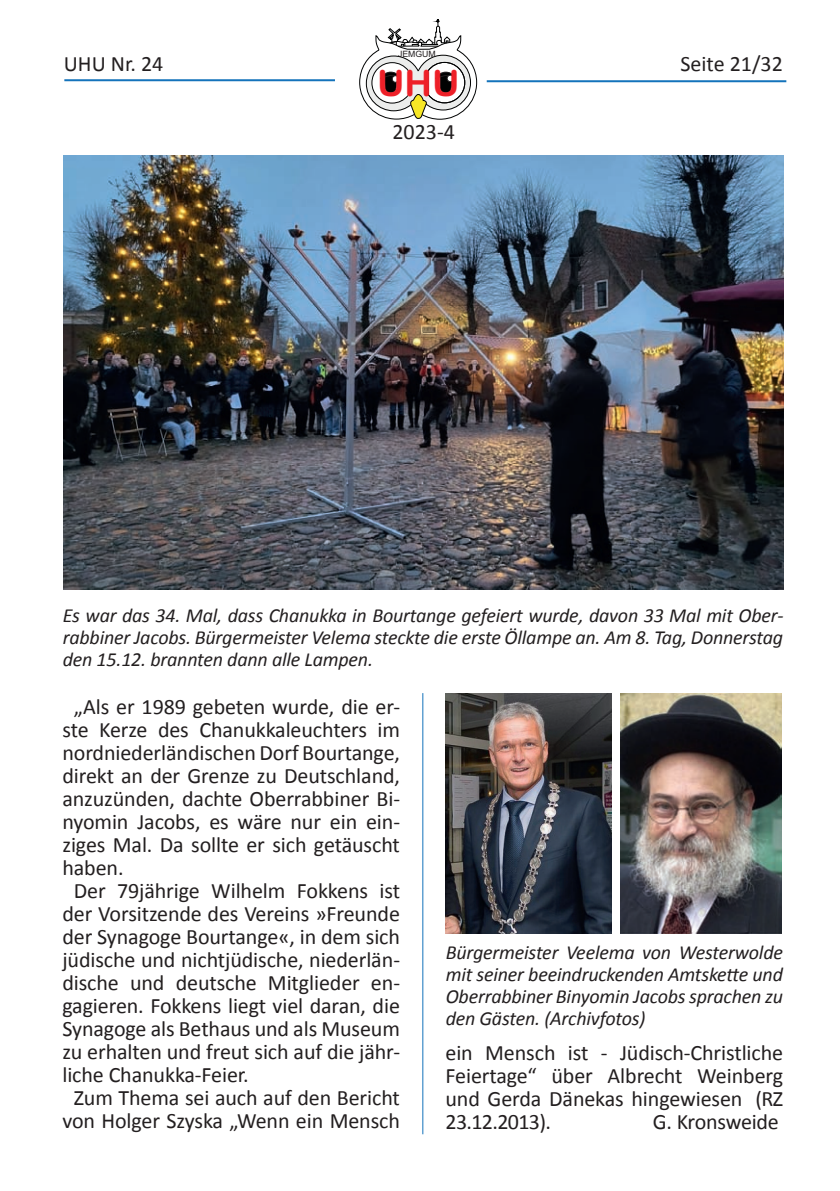
<style>
.page{position:relative;width:840px;height:1191px;background:#fff}
.page>*{position:absolute;margin:0;border:0;box-sizing:border-box;transform-origin:0 0}
.t1{font:36.2px "Arial Rounded MT Bold";color:#ee2028}
.t2{font:22px/23px "Calibri";letter-spacing:-.005em;color:#231f20;text-align:justify}
.t3{font:italic 20px/22px "Calibri";letter-spacing:-.01em;color:#231f20;text-align:justify}
.t4{font:8.6px "Arial";color:#231f20}
</style>
<div class="page">
<svg style="left:359px;top:19px;width:118px;height:101px"></svg>
<div style="left:447px;top:75px;width:6px;height:7px;background:#fff;border-radius:50%"></div>
<div style="left:447px;top:75px;width:6px;height:7px;border:1px solid #231f20;border-radius:50%"></div>
<hr style="left:64px;top:79px;width:271px;height:2px;background:#1473bb">
<hr style="left:486px;top:80px;width:299px;height:2px;background:#1473bb">
<img style="left:63px;top:156px;width:720px;height:434px">
<hr style="left:422px;top:693px;width:1px;height:441px;background:#1473bb">
<img style="left:445px;top:693px;width:166px;height:240px">
<img style="left:620px;top:693px;width:160px;height:240px">
<p class="t4" style="left:398px;top:48px;width:39px">JEMGUM</p>
<p class="t2" style="left:64px;top:52px;width:101px">UHU Nr. 24</p>
<p class="t2" style="left:680px;top:52px;width:104px">Seite 21/32</p>
<h1 class="t1" style="left:377px;top:60px;width:84px">UHU</h1>
<p class="t2" style="left:392px;top:120px;width:64px">2023-4</p>
<p class="t3" style="left:63px;top:603px;width:721px">Es war das 34. Mal, dass Chanukka in Bourtange gefeiert wurde, davon 33 Mal mit Ober&shy;rabbiner Jacobs. Bürgermeister Velema steckte die erste Öllampe an. Am 8. Tag, Donnerstag den 15.12. brannten dann alle Lampen.</p>
<p class="t2" style="left:74px;top:694px;width:327px">„Als er 1989 gebeten wurde, die er-</p>
<p class="t2" style="left:62px;top:717px;width:339px">ste Kerze des Chanukkaleuchters im</p>
<p class="t2" style="left:62px;top:740px;width:339px">nordniederländischen Dorf Bourtange,</p>
<p class="t2" style="left:62px;top:763px;width:339px">direkt an der Grenze zu Deutschland,</p>
<p class="t2" style="left:62px;top:786px;width:339px">anzuzünden, dachte Oberrabbiner Bi-</p>
<p class="t2" style="left:62px;top:809px;width:339px">nyomin Jacobs, es wäre nur ein ein-</p>
<p class="t2" style="left:62px;top:832px;width:339px">ziges Mal. Da sollte er sich getäuscht</p>
<p class="t2" style="left:62px;top:855px;width:63px">haben.</p>
<p class="t2" style="left:74px;top:878px;width:327px">Der 79jährige Wilhelm Fokkens ist</p>
<p class="t2" style="left:62px;top:901px;width:339px">der Vorsitzende des Vereins »Freunde</p>
<p class="t2" style="left:62px;top:924px;width:339px">der Synagoge Bourtange«, in dem sich</p>
<p class="t2" style="left:62px;top:947px;width:339px">jüdische und nichtjüdische, niederlän-</p>
<p class="t2" style="left:62px;top:970px;width:339px">dische und deutsche Mitglieder en-</p>
<p class="t2" style="left:62px;top:993px;width:339px">gagieren. Fokkens liegt viel daran, die</p>
<p class="t2" style="left:62px;top:1016px;width:339px">Synagoge als Bethaus und als Museum</p>
<p class="t2" style="left:62px;top:1039px;width:339px">zu erhalten und freut sich auf die jähr-</p>
<p class="t2" style="left:62px;top:1062px;width:188px">liche Chanukka-Feier.</p>
<p class="t2" style="left:74px;top:1085px;width:327px">Zum Thema sei auch auf den Bericht</p>
<p class="t2" style="left:62px;top:1108px;width:339px">von Holger Szyska „Wenn ein Mensch</p>
<p class="t3" style="left:445px;top:940px;width:338px">Bürgermeister Veelema von Westerwolde mit seiner beeindruckenden Amtskette und Oberrabbiner Binyomin Jacobs sprachen zu den Gästen. (Archivfotos)</p>
<p class="t2" style="left:445px;top:1041px;width:339px">ein Mensch ist - Jüdisch-Christliche Feiertage“ über Albrecht Weinberg und Gerda Dänekas hingewiesen (RZ 23.12.2013).</p>
<p class="t2" style="left:652px;top:1110px;width:127px">G. Kronsweide</p>
</div>
